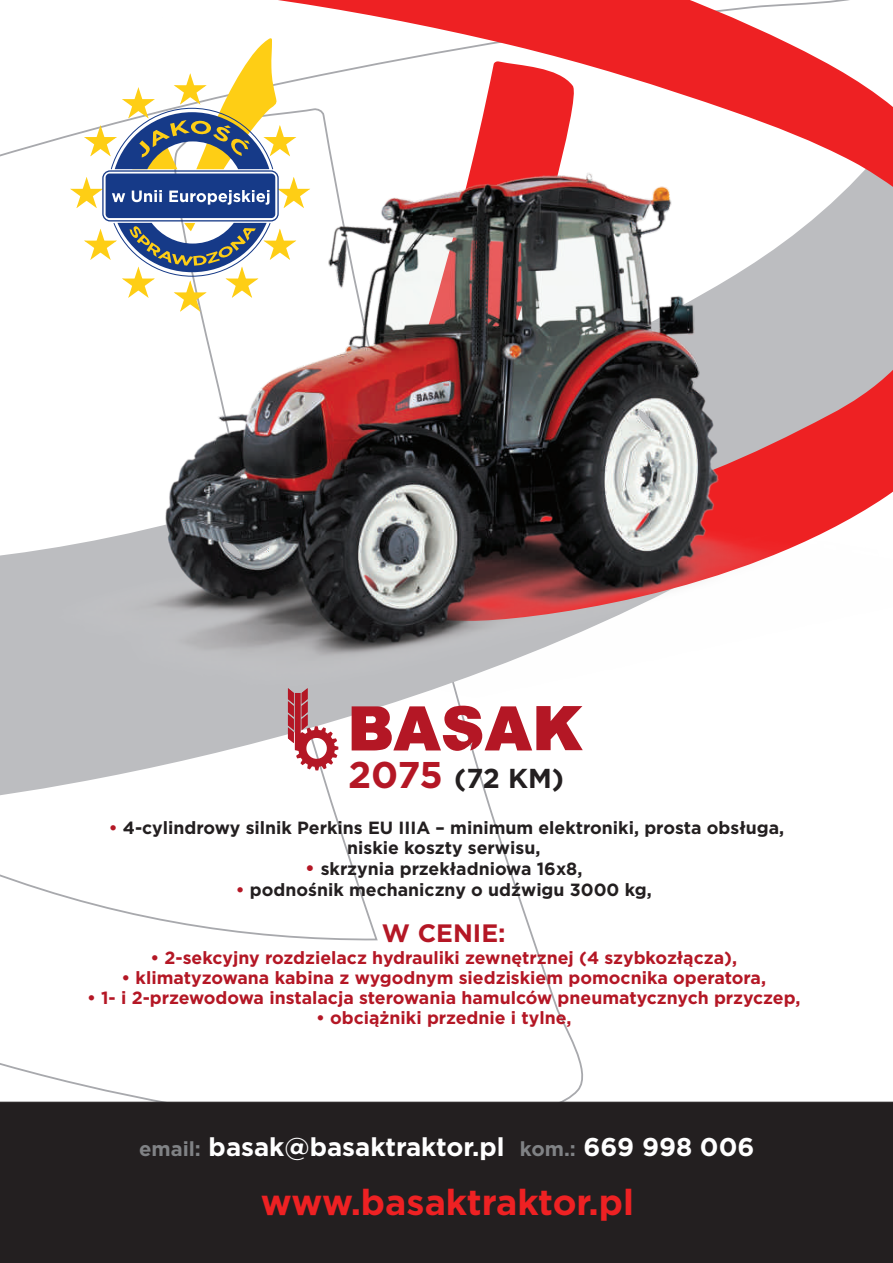
<style>
.page{position:relative;width:893px;height:1263px;background:#fff}
.page>*{position:absolute;margin:0;border:0;box-sizing:border-box;transform-origin:0 0}
.t1{font:700 36px "Gotham";color:#ee2123}
.t2{font:700 27.45px "Gotham";color:#231f20}
.t3{font:700 25.65px "Gotham";color:#fff}
.t4{font:700 25.2px "Gotham";color:#b41725}
.t5{font:700 17.7px "Gotham";color:#b41725}
.t6{font:700 17.7px/20px "Gotham";color:#231f20;text-align:center}
.s1{font-size:37.2px;color:#b41725}
.s2{color:#b41725}
.s3{font-size:19.5px;color:#b41725}
.s4{font-size:20.25px;color:#808285}
</style>
<div class="page">
<div style="left:0;top:1101px;width:893px;height:162px;background:#231f20"></div>
<svg style="left:0;top:725px;width:492px;height:86px"></svg>
<svg style="left:278px;top:0;width:614px;height:106px;fill:#ee2123"></svg>
<img style="left:0;top:106px;width:893px;height:619px">
<svg style="left:70px;top:35px;width:240px;height:277px"></svg>
<svg style="left:288px;top:688px;width:50px;height:82px"></svg>
<svg style="left:352px;top:706px;width:231px;height:45px"></svg>
<h2 class="t2" style="left:348px;top:766px;width:218px"><span class="s1">2075</span> (72 KM)</h2>
<p class="t6" style="left:109px;top:818px;width:677px"><span class="s2">•</span> 4-cylindrowy silnik Perkins EU IIIA – minimum elektroniki, prosta obsługa, niskie koszty serwisu,</p>
<p class="t6" style="left:305px;top:860px;width:279px"><span class="s3">•</span> skrzynia przekładniowa 16x8,</p>
<p class="t6" style="left:236px;top:880px;width:417px"><span class="s2">•</span> podnośnik mechaniczny o udźwigu 3000 kg,</p>
<h3 class="t4" style="left:382px;top:922px;width:125px">W CENIE:</h3>
<p class="t5" style="left:150px;top:950px;width:588px">• 2-sekcyjny rozdzielacz hydrauliki zewnętrznej (4 szybkozłącza),</p>
<p class="t5" style="left:122px;top:970px;width:646px">• klimatyzowana kabina z wygodnym siedziskiem pomocnika operatora,</p>
<p class="t5" style="left:87px;top:989px;width:715px">• 1- i 2-przewodowa instalacja sterowania hamulców pneumatycznych przyczep,</p>
<p class="t5" style="left:316px;top:1009px;width:257px">• obciążniki przednie i tylne,</p>
<h3 class="t3" style="left:139px;top:1136px;width:617px"><span class="s4">email:</span> basak@basaktraktor.pl <span class="s4">kom.:</span> 669 998 006</h3>
<h1 class="t1" style="left:261px;top:1186px;width:374px">www.basaktraktor.pl</h1>
</div>
